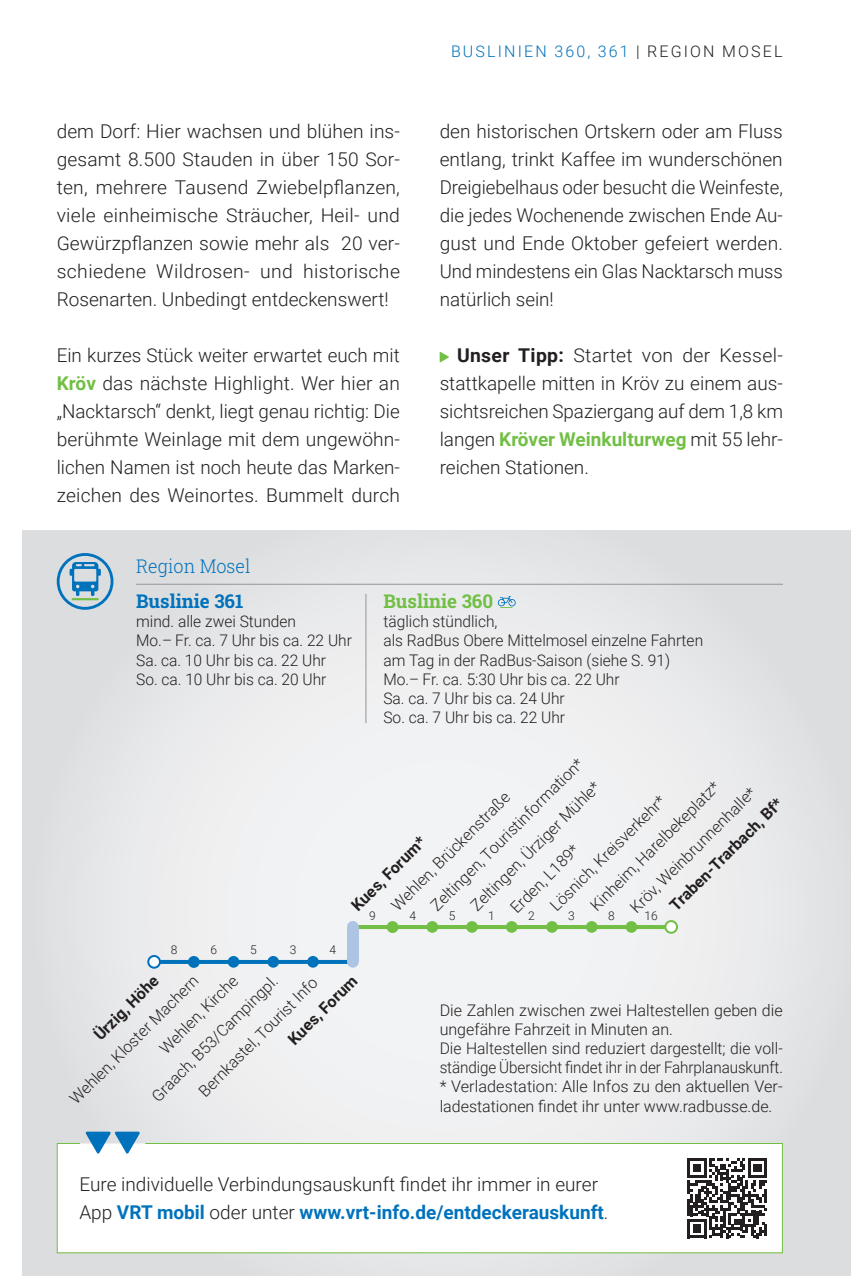
<style>
.page{position:relative;width:851px;height:1276px;background:#fff}
.page>*{position:absolute;margin:0;border:0;box-sizing:border-box;transform-origin:0 0}
.t1{font:300 19px/28px "Roboto";color:#231f20;text-align:justify}
.t2{font:19px "Roboto Slab";color:#71bf44}
.t3{font:300 19px "Roboto Slab";color:#0072bc;scale:.95 1}
.t4{font:19px "Roboto Slab";color:#0072bc}
.t5{font:300 16px/19.2px "Roboto";color:#231f20}
.t6{font:700 16px "Roboto";color:#231f20}
.t7{font:300 16px "Roboto";letter-spacing:.135em;color:#0072bc}
.t8{font:300 12px "Roboto";color:#231f20}
.s1{font-weight:700;color:#71bf44}
.s2{color:#231f20}
.s3{font-weight:700}
.s4{font-weight:700;color:#0072bc}
</style>
<div class="page">
<div style="left:23px;top:530px;width:827px;height:746px;background:linear-gradient(to right,#e8e9eb,#eaebec)"></div>
<svg style="left:439px;top:352px;width:10px;height:10px"></svg>
<div style="left:546px;top:921px;width:11px;height:11px;background:#71bf44;border-radius:50%"></div>
<hr style="left:155px;top:960px;width:197px;height:4px;background:#0072bc">
<div style="left:188px;top:956px;width:12px;height:12px;background:#0072bc;border-radius:50%"></div>
<div style="left:228px;top:956px;width:11px;height:11px;background:#0072bc;border-radius:50%"></div>
<div style="left:267px;top:956px;width:12px;height:11px;background:#0072bc;border-radius:50%"></div>
<div style="left:307px;top:956px;width:12px;height:11px;background:#0072bc;border-radius:50%"></div>
<div style="left:148px;top:956px;width:12px;height:11px;background:#fff;border-radius:50%"></div>
<div style="left:147px;top:955px;width:14px;height:13px;border:2px solid #0072bc;border-radius:50%"></div>
<hr style="left:354px;top:925px;width:318px;height:4px;background:#71bf44">
<div style="left:386px;top:921px;width:12px;height:12px;background:#71bf44;border-radius:50%"></div>
<div style="left:426px;top:921px;width:12px;height:11px;background:#71bf44;border-radius:50%"></div>
<div style="left:466px;top:921px;width:12px;height:11px;background:#71bf44;border-radius:50%"></div>
<div style="left:506px;top:921px;width:11px;height:11px;background:#71bf44;border-radius:50%"></div>
<div style="left:585px;top:921px;width:12px;height:11px;background:#71bf44;border-radius:50%"></div>
<div style="left:625px;top:921px;width:12px;height:11px;background:#71bf44;border-radius:50%"></div>
<div style="left:665px;top:921px;width:12px;height:11px;background:#fff;border-radius:50%"></div>
<div style="left:664px;top:920px;width:14px;height:13px;border:2px solid #71bf44;border-radius:50%"></div>
<div style="left:347px;top:956px;width:11px;height:11px;background:#adc4e5;border-radius:50%"></div>
<div style="left:347px;top:921px;width:11px;height:11px;background:#adc4e5;border-radius:50%"></div>
<div style="left:347px;top:927px;width:11px;height:35px;background:#adc4e5"></div>
<hr style="left:136px;top:584px;width:646px;height:1px;background:#939598">
<svg style="left:57px;top:553px;width:56px;height:57px;background:#96bbd1"></svg>
<svg style="left:497px;top:596px;width:18px;height:12px"></svg>
<hr style="left:365px;top:594px;width:1px;height:129px;background:#939598">
<svg style="left:56px;top:1142px;width:727px;height:111px"></svg>
<svg style="left:85px;top:1131px;width:55px;height:22px"></svg>
<svg style="left:685px;top:1146px;width:82px;height:92px"></svg>
<p class="t1" style="left:57px;top:117px;width:345px">dem Dorf: Hier wachsen und blühen ins&shy;gesamt 8.500 Stauden in über 150 Sor&shy;ten, mehrere Tausend Zwiebelpflanzen, viele einheimische Sträucher, Heil- und Gewürzpflanzen sowie mehr als 20 ver&shy;schiedene Wildrosen- und historische Rosenarten. Unbedingt entdeckenswert!</p>
<p class="t1" style="left:57px;top:341px;width:345px">Ein kurzes Stück weiter erwartet euch mit <span class="s1">Kröv</span> das nächste Highlight. Wer hier an „Nacktarsch“ denkt, liegt genau richtig: Die berühmte Weinlage mit dem ungewöhn&shy;lichen Namen ist noch heute das Marken&shy;zeichen des Weinortes. Bummelt durch</p>
<p class="t7" style="left:451px;top:40px;width:333px">BUSLINIEN 360, 361 <span class="s2">| REGION MOSEL</span></p>
<p class="t1" style="left:439px;top:117px;width:345px">den historischen Ortskern oder am Fluss entlang, trinkt Kaffee im wunderschönen Dreigiebelhaus oder besucht die Weinfeste, die jedes Wochenende zwischen Ende Au&shy;gust und Ende Oktober gefeiert werden.<br>Und mindestens ein Glas Nacktarsch muss natürlich sein!</p>
<p class="t1" style="left:439px;top:341px;width:345px;text-indent:17px"><span class="s3">Unser Tipp:</span> Startet von der Kessel&shy;stattkapelle mitten in Kröv zu einem aus&shy;sichtsreichen Spaziergang auf dem 1,8 km langen <span class="s1">Kröver Weinkulturweg</span> mit 55 lehr&shy;reichen Stationen.</p>
<p class="t3" style="left:136px;top:553px;width:122px">Region Mosel</p>
<p class="t4" style="left:136px;top:588px;width:109px">Buslinie 361</p>
<p class="t5" style="left:136px;top:611px;width:217px">mind. alle zwei Stunden<br>Mo.– Fr. ca. 7 Uhr bis ca. 22 Uhr<br>Sa. ca. 10 Uhr bis ca. 22 Uhr<br>So. ca. 10 Uhr bis ca. 20 Uhr</p>
<p class="t2" style="left:383px;top:588px;width:111px">Buslinie 360</p>
<p class="t5" style="left:383px;top:611px;width:321px">täglich stündlich,<br>als RadBus Obere Mittelmosel einzelne Fahrten am Tag in der RadBus-Saison (siehe S. 91)<br>Mo.– Fr. ca. 5:30 Uhr bis ca. 22 Uhr<br>Sa. ca. 7 Uhr bis ca. 24 Uhr<br>So. ca. 7 Uhr bis ca. 22 Uhr</p>
<p class="t5" style="left:426px;top:900px;width:210px;rotate:-45deg">Zeltingen, Touristinformation*</p>
<p class="t5" style="left:466px;top:900px;width:177px;rotate:-45deg">Zeltingen, Ürziger Mühle*</p>
<p class="t5" style="left:585px;top:900px;width:177px;rotate:-45deg">Kinheim, Harelbekeplatz*</p>
<p class="t5" style="left:625px;top:903px;width:171px;rotate:-45deg">Kröv, Weinbrunnenhalle*</p>
<p class="t5" style="left:387px;top:900px;width:162px;rotate:-45deg">Wehlen, Brückenstraße</p>
<p class="t5" style="left:545px;top:900px;width:157px;rotate:-45deg">Lösnich, Kreisverkehr*</p>
<p class="t6" style="left:664px;top:900px;width:153px;rotate:-45deg">Traben-Trarbach, Bf*</p>
<p class="t6" style="left:346px;top:900px;width:99px;rotate:-45deg">Kues, Forum*</p>
<p class="t5" style="left:506px;top:903px;width:91px;rotate:-45deg">Erden, L189*</p>
<p class="t8" style="left:369px;top:907px;width:8px">9</p>
<p class="t8" style="left:409px;top:907px;width:8px">4</p>
<p class="t8" style="left:448px;top:907px;width:8px">5</p>
<p class="t8" style="left:488px;top:907px;width:8px">1</p>
<p class="t8" style="left:528px;top:907px;width:8px">2</p>
<p class="t8" style="left:568px;top:907px;width:8px">3</p>
<p class="t8" style="left:608px;top:907px;width:8px">8</p>
<p class="t8" style="left:644px;top:907px;width:15px">16</p>
<p class="t8" style="left:171px;top:941px;width:8px">8</p>
<p class="t8" style="left:210px;top:941px;width:8px">6</p>
<p class="t8" style="left:250px;top:941px;width:8px">5</p>
<p class="t8" style="left:290px;top:941px;width:8px">3</p>
<p class="t8" style="left:329px;top:941px;width:8px">4</p>
<p class="t6" style="left:283px;top:1033px;width:91px;rotate:-45deg">Kues, Forum</p>
<p class="t6" style="left:89px;top:1029px;width:85px;rotate:-45deg">Ürzig, Höhe</p>
<p class="t5" style="left:155px;top:1043px;width:104px;rotate:-45deg">Wehlen, Kirche</p>
<p class="t5" style="left:65px;top:1094px;width:176px;rotate:-45deg">Wehlen, Kloster Machern</p>
<p class="t5" style="left:147px;top:1091px;width:172px;rotate:-45deg">Graach, B53/Campingpl.</p>
<p class="t5" style="left:194px;top:1086px;width:162px;rotate:-45deg">Bernkastel, Tourist Info</p>
<p class="t5" style="left:439px;top:999px;width:345px">Die Zahlen zwischen zwei Haltestellen geben die ungefähre Fahrzeit in Minuten an.<br>Die Haltestellen sind reduziert dargestellt; die voll&shy;ständige Übersicht findet ihr in der Fahrplanauskunft. * Verladestation: Alle Infos zu den aktuellen Ver&shy;ladestationen findet ihr unter www.radbusse.de.</p>
<p class="t1" style="left:79px;top:1169px;width:530px">Eure individuelle Verbindungsauskunft findet ihr immer in eurer<br>App <span class="s4">VRT mobil</span> oder unter <span class="s4">www.vrt-info.de/entdeckerauskunft</span>.</p>
</div>
